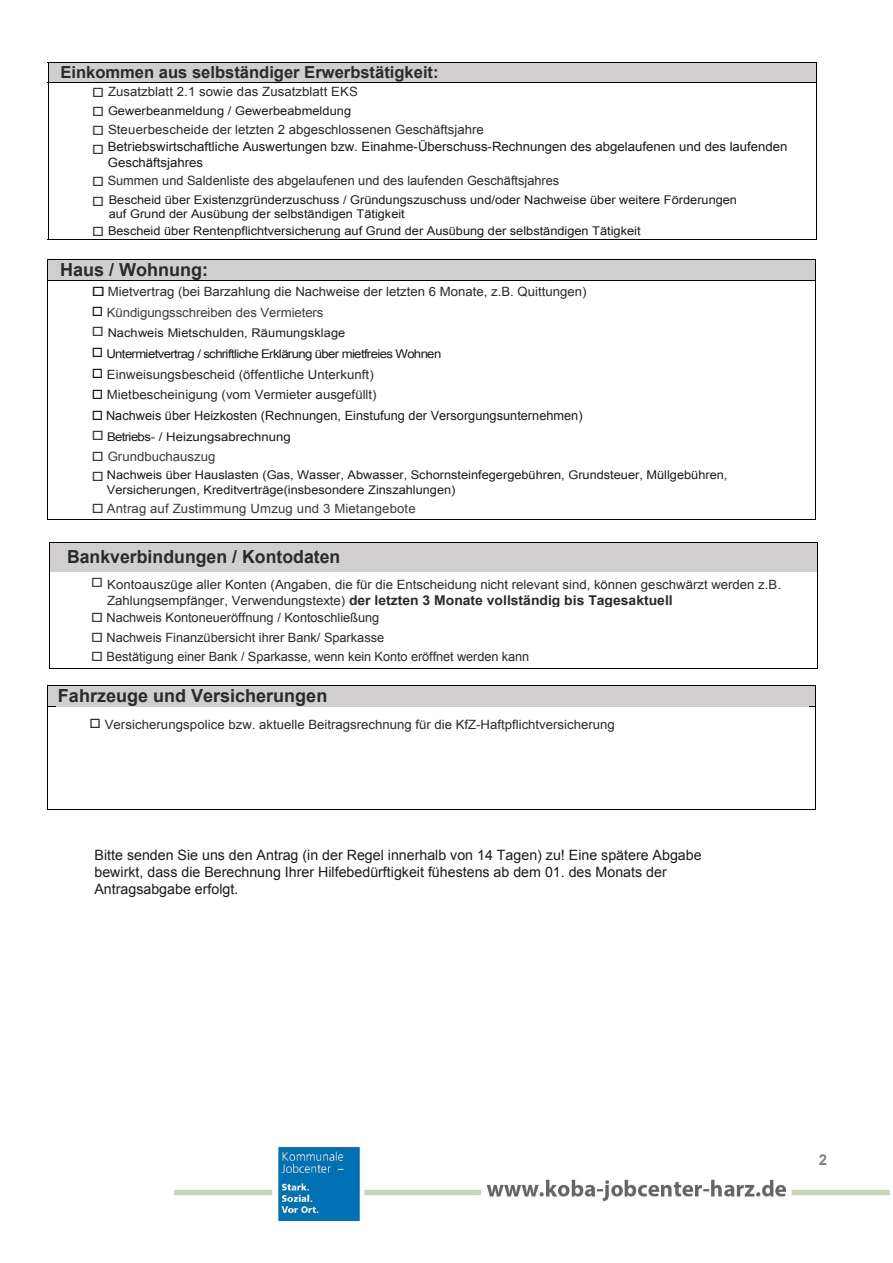
<style>
.page{position:relative;width:893px;height:1263px;background:#fff}
.page>*{position:absolute;margin:0;border:0;box-sizing:border-box;transform-origin:0 0}
.t1{font:700 18px "Arial";color:#2a2a2a}
.t2{font:700 16.5px "Arial";color:#2a2a2a}
.t3{font:700 15px "Arial";color:#808080}
.t4{font:14.25px/17.1px "Arial";color:#1a1a1a}
.t5{font:700 13.5px "Arial";color:#2a2a2a}
.t6{font:12.75px "Arial";color:#2a2a2a}
.t7{font:12.75px/15.3px "Arial";color:#181818}
.t8{font:12.75px "Arial";color:#1a1a1a}
.t9{font:12.75px "Arial";letter-spacing:-.005em;color:#3d3d3d}
.t10{font:12.75px "Arial";letter-spacing:.01em;color:#3b3b3b}
.t11{font:12px/14.4px "Arial";color:#181818;scale:1.06 1}
.t12{font:12px/14.4px "Arial";color:#1a1a1a;scale:1.06 1}
.t13{font:12px "Arial";letter-spacing:-.045em;color:#1a1a1a;scale:1.1 1}
.t14{font:12px "Arial";color:#1a1a1a;scale:1.1 1}
.s1{color:#3b3b3b}
.s2{color:#181818}
.s3{font-weight:400;font-size:12.75px}
</style>
<div class="page">
<img style="left:174px;top:1147px;width:715px;height:74px">
<div style="left:797px;top:1151px;width:52px;height:17px;background:#fff"></div>
<hr style="left:48px;top:706px;width:767px;height:1px;background:#000">
<hr style="left:47px;top:685px;width:1px;height:124px;background:#000">
<hr style="left:48px;top:809px;width:767px;height:1px;background:#000">
<hr style="left:815px;top:686px;width:1px;height:123px;background:#000">
<hr style="left:47px;top:685px;width:769px;height:1px;background:#000">
<div style="left:50px;top:543px;width:767px;height:21px;background:#d0cece"></div>
<hr style="left:50px;top:564px;width:767px;height:1px;background:#000">
<hr style="left:49px;top:543px;width:1px;height:125px;background:#000">
<hr style="left:50px;top:668px;width:767px;height:1px;background:#000">
<hr style="left:817px;top:543px;width:1px;height:125px;background:#000">
<hr style="left:49px;top:542px;width:769px;height:1px;background:#000">
<div style="left:50px;top:544px;width:766px;height:27px;background:#d0cece"></div>
<div style="left:56px;top:686px;width:752px;height:20px;background:#d0cece"></div>
<hr style="left:48px;top:82px;width:768px;height:1px;background:#000">
<hr style="left:48px;top:63px;width:1px;height:176px;background:#000">
<hr style="left:48px;top:239px;width:768px;height:1px;background:#000">
<hr style="left:816px;top:63px;width:1px;height:176px;background:#000">
<div style="left:56px;top:63px;width:752px;height:19px;background:#d0cece"></div>
<hr style="left:48px;top:62px;width:769px;height:1px;background:#000">
<hr style="left:48px;top:280px;width:767px;height:1px;background:#000">
<hr style="left:47px;top:260px;width:1px;height:259px;background:#000">
<hr style="left:815px;top:260px;width:1px;height:259px;background:#000">
<hr style="left:47px;top:519px;width:768px;height:1px;background:#000">
<div style="left:56px;top:260px;width:752px;height:20px;background:#d0cece"></div>
<hr style="left:48px;top:259px;width:767px;height:1px;background:#000">
<p class="t2" style="left:60px;top:61px;width:380px">Einkommen aus selbständiger Erwerbstätigkeit:</p>
<p class="t6" style="left:92px;top:83px;width:267px"><span class="s1">□</span> Zusatzblatt 2.1 sowie das Zusatzblatt EKS</p>
<p class="t11" style="left:92px;top:103px;width:246px"><span class="s1">□</span> Gewerbeanmeldung / Gewerbeabmeldung</p>
<p class="t6" style="left:92px;top:121px;width:393px"><span class="s1">□</span> Steuerbescheide der letzten 2 abgeschlossenen Geschäftsjahre</p>
<p class="t7" style="left:108px;top:139px;width:681px;text-indent:-16px"><span class="s1">□</span> Betriebswirtschaftliche Auswertungen bzw. Einahme-Überschuss-Rechnungen des abgelaufenen und des laufenden<br>Geschäftsjahres</p>
<p class="t6" style="left:92px;top:172px;width:469px"><span class="s1">□</span> Summen und Saldenliste des abgelaufenen und des laufenden Geschäftsjahres</p>
<p class="t11" style="left:109px;top:193px;width:594px;text-indent:-17px"><span class="s1">□</span> Bescheid über Existenzgründerzuschuss / Gründungszuschuss und/oder Nachweise über weitere Förderungen auf Grund der Ausübung der selbständigen Tätigkeit</p>
<p class="t11" style="left:92px;top:224px;width:519px"><span class="s1">□</span> Bescheid über Rentenpflichtversicherung auf Grund der Ausübung der selbständigen Tätigkeit</p>
<p class="t1" style="left:60px;top:258px;width:149px">Haus / Wohnung:</p>
<p class="t6" style="left:92px;top:283px;width:496px"><span class="s2">□</span> Mietvertrag (bei Barzahlung die Nachweise der letzten 6 Monate, z.B. Quittungen)</p>
<p class="t9" style="left:92px;top:304px;width:233px"><span class="s2">□</span> Kündigungsschreiben des Vermieters</p>
<p class="t12" style="left:92px;top:326px;width:241px"><span class="s1">□</span> Nachweis Mietschulden, Räumungsklage</p>
<p class="t13" style="left:92px;top:346px;width:319px"><span class="s2">□</span> Untermietvertrag / schriftliche Erklärung über mietfreies Wohnen</p>
<p class="t6" style="left:92px;top:366px;width:284px"><span class="s2">□</span> Einweisungsbescheid (öffentliche Unterkunft)</p>
<p class="t6" style="left:92px;top:386px;width:286px"><span class="s2">□</span> Mietbescheinigung (vom Vermieter ausgefüllt)</p>
<p class="t8" style="left:92px;top:407px;width:492px"><span class="s2">□</span> Nachweis über Heizkosten (Rechnungen, Einstufung der Versorgungsunternehmen)</p>
<p class="t14" style="left:92px;top:429px;width:182px"><span class="s1">□</span> Betriebs- / Heizungsabrechnung</p>
<p class="t9" style="left:92px;top:449px;width:125px"><span class="s1">□</span> Grundbuchauszug</p>
<p class="t10" style="left:92px;top:500px;width:325px">□ Antrag auf Zustimmung Umzug und 3 Mietangebote</p>
<p class="t12" style="left:107px;top:468px;width:587px;text-indent:-15px"><span class="s1">□</span> Nachweis über Hauslasten (Gas, Wasser, Abwasser, Schornsteinfegergebühren, Grundsteuer, Müllgebühren,<br>Versicherungen, Kreditverträge(insbesondere Zinszahlungen)</p>
<p class="t1" style="left:67px;top:545px;width:275px">Bankverbindungen / Kontodaten</p>
<p class="t6" style="left:91px;top:576px;width:691px"><span class="s1">□</span> Kontoauszüge aller Konten (Angaben, die für die Entscheidung nicht relevant sind, können geschwärzt werden z.B.</p>
<p class="t5" style="left:107px;top:591px;width:567px"><span class="s3">Zahlungsempfänger, Verwendungstexte)</span> der letzten 3 Monate vollständig bis Tagesaktuell</p>
<p class="t6" style="left:91px;top:609px;width:290px"><span class="s1">□</span> Nachweis Kontoneueröffnung / Kontoschließung</p>
<p class="t6" style="left:91px;top:629px;width:295px"><span class="s1">□</span> Nachweis Finanzübersicht ihrer Bank/ Sparkasse</p>
<p class="t6" style="left:91px;top:649px;width:440px"><span class="s1">□</span> Bestätigung einer Bank / Sparkasse, wenn kein Konto eröffnet werden kann</p>
<p class="t1" style="left:58px;top:684px;width:271px">Fahrzeuge und Versicherungen</p>
<p class="t6" style="left:90px;top:716px;width:527px">□ Versicherungspolice bzw. aktuelle Beitragsrechnung für die KfZ-Haftpflichtversicherung</p>
<p class="t4" style="left:94px;top:846px;width:609px">Bitte senden Sie uns den Antrag (in der Regel innerhalb von 14 Tagen) zu! Eine spätere Abgabe bewirkt, dass die Berechnung Ihrer Hilfebedürftigkeit fühestens ab dem 01. des Monats der<br>Antragsabgabe erfolgt.</p>
<p class="t3" style="left:819px;top:1149px;width:10px">2</p>
</div>
